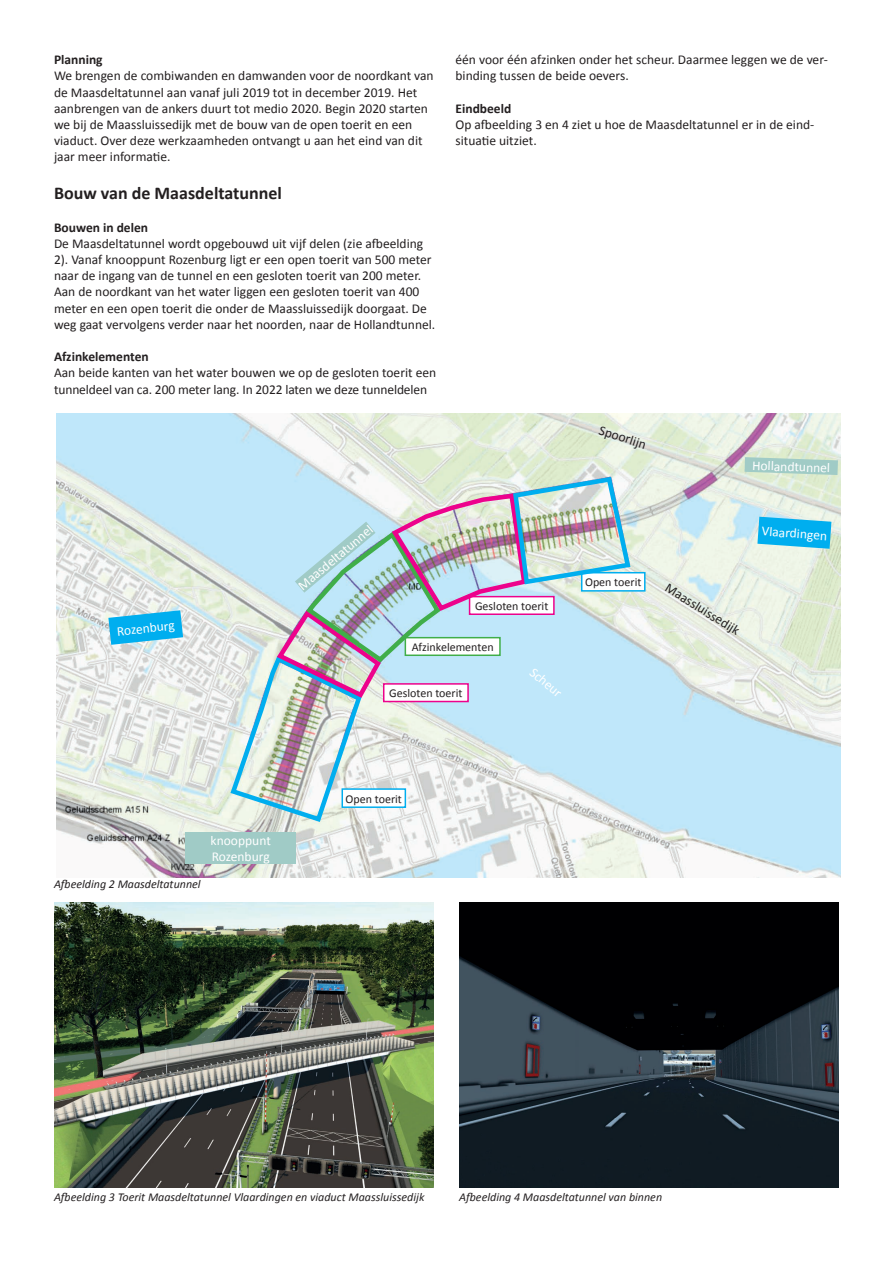
<style>
.page{position:relative;width:893px;height:1263px;background:#fff}
.page>*{position:absolute;margin:0;border:0;box-sizing:border-box;transform-origin:0 0}
.t1{font:700 18px "Calibri";color:#231f20}
.t2{font:13.5px/16.2px "Calibri";color:#231f20}
.t3{font:13.5px/16.2px "Calibri";color:#fff}
.t4{font:700 13.5px "Calibri";color:#231f20}
.t5{font:italic 12px "Calibri";color:#231f20}
.t6{font:12px "Calibri";color:#231f20}
</style>
<div class="page">
<img style="left:56px;top:414px;width:784px;height:463px">
<div style="left:582px;top:573px;width:63px;height:18px;background:#fff"></div>
<div style="left:581px;top:572px;width:64px;height:20px;border:2px solid #00aeef"></div>
<svg style="left:757px;top:517px;width:74px;height:32px;background:#28b9ed"></svg>
<svg style="left:108px;top:610px;width:75px;height:35px;background:#39bcec"></svg>
<svg style="left:744px;top:457px;width:94px;height:18px;background:#abd1c8"></svg>
<svg style="left:228px;top:474px;width:405px;height:351px;background:#c9d9e1"></svg>
<img style="left:54px;top:903px;width:380px;height:285px">
<img style="left:459px;top:903px;width:380px;height:285px">
<div style="left:186px;top:832px;width:110px;height:32px;background:#a0cbc6"></div>
<p class="t4" style="left:54px;top:51px;width:50px">Planning</p>
<p class="t2" style="left:54px;top:68px;width:381px">We brengen de combiwanden en damwanden voor de noordkant van de Maasdeltatunnel aan vanaf juli 2019 tot in december 2019. Het aanbrengen van de ankers duurt tot medio 2020. Begin 2020 starten we bij de Maassluissedijk met de bouw van de open toerit en een viaduct. Over deze werkzaamheden ontvangt u aan het eind van dit jaar meer informatie.</p>
<h1 class="t1" style="left:54px;top:182px;width:229px">Bouw van de Maasdeltatunnel</h1>
<p class="t4" style="left:54px;top:218px;width:96px">Bouwen in delen</p>
<p class="t2" style="left:54px;top:235px;width:383px">De Maasdeltatunnel wordt opgebouwd uit vijf delen (zie afbeelding 2). Vanaf knooppunt Rozenburg ligt er een open toerit van 500 meter naar de ingang van de tunnel en een gesloten toerit van 200 meter.<br>Aan de noordkant van het water liggen een gesloten toerit van 400 meter en een open toerit die onder de Maassluissedijk doorgaat. De weg gaat vervolgens verder naar het noorden, naar de Hollandtunnel.</p>
<p class="t4" style="left:54px;top:348px;width:96px">Afzinkelementen</p>
<p class="t2" style="left:54px;top:365px;width:384px">Aan beide kanten van het water bouwen we op de gesloten toerit een tunneldeel van ca. 200 meter lang. In 2022 laten we deze tunneldelen</p>
<p class="t2" style="left:455px;top:52px;width:374px">één voor één afzinken onder het scheur. Daarmee leggen we de ver&shy;binding tussen de beide oevers.</p>
<p class="t4" style="left:455px;top:100px;width:57px">Eindbeeld</p>
<p class="t2" style="left:455px;top:116px;width:360px">Op afbeelding 3 en 4 ziet u hoe de Maasdeltatunnel er in de eind&shy;situatie uitziet.</p>
<p class="t2" style="left:602px;top:422px;width:50px;rotate:18deg">Spoorlijn</p>
<p class="t3" style="left:752px;top:457px;width:79px;rotate:2deg">Hollandtunnel</p>
<p class="t3" style="left:116px;top:623px;width:59px;rotate:-6deg">Rozenburg</p>
<p class="t3" style="left:295px;top:581px;width:94px;rotate:-40deg">Maasdeltatunnel</p>
<p class="t6" style="left:475px;top:598px;width:75px">Gesloten toerit</p>
<p class="t6" style="left:585px;top:575px;width:58px">Open toerit</p>
<p class="t2" style="left:671px;top:579px;width:87px;rotate:32deg">Maassluissedijk</p>
<p class="t3" style="left:762px;top:523px;width:67px;rotate:4deg">Vlaardingen</p>
<p class="t5" style="left:54px;top:876px;width:148px">Afbeelding 2 Maasdeltatunnel</p>
<p class="t3" style="left:211px;top:833px;width:62px">knooppunt<br>Rozenburg</p>
<p class="t6" style="left:412px;top:639px;width:83px">Afzinkelementen</p>
<p class="t6" style="left:389px;top:686px;width:75px">Gesloten toerit</p>
<p class="t3" style="left:537px;top:664px;width:39px;rotate:40deg">Scheur</p>
<p class="t6" style="left:346px;top:791px;width:58px">Open toerit</p>
<p class="t5" style="left:54px;top:1189px;width:372px">Afbeelding 3 Toerit Maasdeltatunnel Vlaardingen en viaduct Maassluissedijk</p>
<p class="t5" style="left:459px;top:1189px;width:204px">Afbeelding 4 Maasdeltatunnel van binnen</p>
</div>
